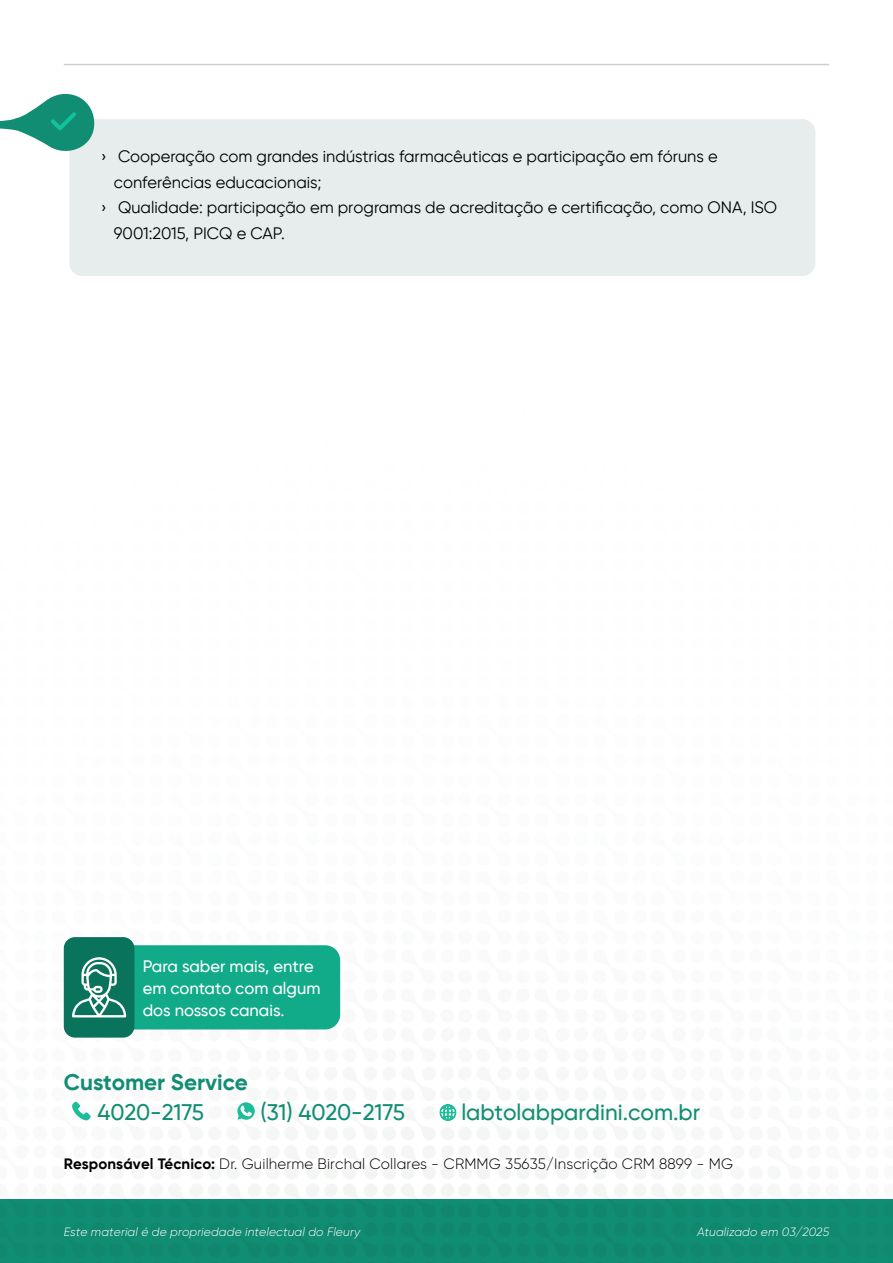
<style>
.page{position:relative;width:893px;height:1263px;background:#fff}
.page>*{position:absolute;margin:0;border:0;box-sizing:border-box;transform-origin:0 0}
.t1{font:500 22.5px "SVN Gilroy";color:#118d73}
.t2{font:700 22.5px "SVN Gilroy";color:#118d73}
.t3{font:500 16.65px/22px "SVN Gilroy";color:#fff}
.t4{font:16.5px "SVN Gilroy";color:#000}
.t5{font:300 15px "SVN Gilroy";letter-spacing:.01em;color:#000}
.t6{font:italic 300 12px "SVN Gilroy";letter-spacing:.01em;color:#fff}
.s1{font-weight:700}
</style>
<div class="page">
<img style="left:0;top:267px;width:893px;height:996px">
<hr style="left:64px;top:64px;width:765px;height:1px;background:#cfcfcf">
<div style="left:69px;top:119px;width:746px;height:157px;background:#e6edec;border-radius:13px"></div>
<svg style="left:237px;top:1102px;width:18px;height:18px"></svg>
<svg style="left:72px;top:1102px;width:19px;height:18px"></svg>
<svg style="left:438px;top:1104px;width:19px;height:18px"></svg>
<div style="left:103px;top:945px;width:237px;height:84px;background:#11ab89;border-radius:15px"></div>
<div style="left:64px;top:937px;width:70px;height:100px;background:#0a735c;border-radius:11px"></div>
<svg style="left:72px;top:957px;width:54px;height:60px"></svg>
<svg style="left:0;top:93px;width:95px;height:58px"></svg>
<p class="t4" style="left:101px;top:145px;width:618px">› Cooperação com grandes indústrias farmacêuticas e participação em fóruns e</p>
<p class="t4" style="left:114px;top:170px;width:209px">conferências educacionais;</p>
<p class="t4" style="left:101px;top:196px;width:677px">› Qualidade: participação em programas de acreditação e certificação, como ONA, ISO</p>
<p class="t4" style="left:114px;top:221px;width:172px">9001:2015, PICQ e CAP.</p>
<p class="t3" style="left:143px;top:954px;width:179px">Para saber mais, entre em contato com algum dos nossos canais.</p>
<h1 class="t2" style="left:64px;top:1065px;width:186px">Customer Service</h1>
<h1 class="t1" style="left:98px;top:1096px;width:108px">4020-2175</h1>
<h1 class="t1" style="left:260px;top:1096px;width:146px">(31) 4020-2175</h1>
<h1 class="t1" style="left:461px;top:1096px;width:240px">labtolabpardini.com.br</h1>
<p class="t5" style="left:64px;top:1153px;width:671px"><span class="s1">Responsável Técnico:</span> Dr. Guilherme Birchal Collares - CRMMG 35635/Inscrição CRM 8899 - MG</p>
<p class="t6" style="left:64px;top:1223px;width:298px">Este material é de propriedade intelectual do Fleury</p>
<p class="t6" style="left:697px;top:1223px;width:134px">Atualizado em 03/2025</p>
</div>
